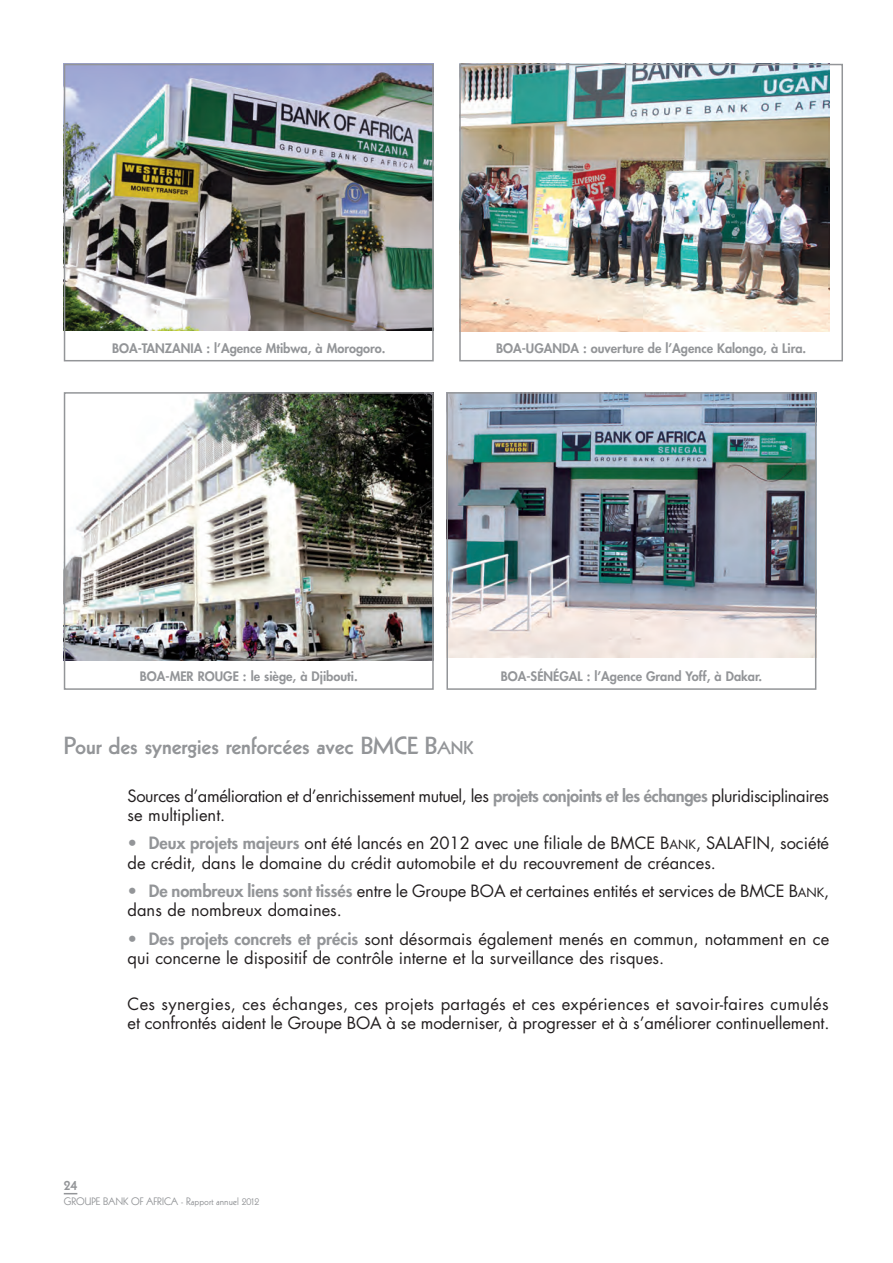
<style>
.page{position:relative;width:893px;height:1263px;background:#fff}
.page>*{position:absolute;margin:0;border:0;box-sizing:border-box;transform-origin:0 0}
.t1{font:800 24px "Kabel";color:#939598}
.t2{font:16.5px/19.5px "Futura";color:#231f20}
.t3{font:16.5px/19.5px "Futura";letter-spacing:-.025em;color:#231f20}
.t4{font:800 15px "Kabel";color:#939598}
.t5{font:800 12.75px "Futura";color:#939598}
.t6{font:10.5px "Kabel";color:#939598}
.s1{font-size:18px}
.s2{font-weight:800;color:#939598}
.s3{color:#939598}
.s4{font-size:12.3px}
</style>
<div class="page">
<svg style="left:64px;top:1193px;width:13px;height:1px"></svg>
<img style="left:67px;top:67px;width:364px;height:263px">
<div style="left:64px;top:64px;width:370px;height:297px;border:2px solid #939598"></div>
<img style="left:462px;top:67px;width:367px;height:265px">
<div style="left:459px;top:64px;width:384px;height:297px;border:2px solid #939598"></div>
<img style="left:67px;top:395px;width:364px;height:265px">
<div style="left:64px;top:392px;width:370px;height:298px;border:2px solid #939598"></div>
<img style="left:449px;top:395px;width:364px;height:262px">
<div style="left:446px;top:392px;width:370px;height:298px;border:2px solid #939598"></div>
<p class="t5" style="left:112px;top:342px;width:275px">BOA-TANZANIA : l’Agence Mtibwa, à Morogoro.</p>
<p class="t5" style="left:496px;top:342px;width:312px">BOA-UGANDA : ouverture de l’Agence Kalongo, à Lira.</p>
<p class="t5" style="left:140px;top:670px;width:219px">BOA-MER ROUGE : le siège, à Djibouti.</p>
<p class="t5" style="left:501px;top:670px;width:263px">BOA-SÉNÉGAL : l’Agence Grand Yoff, à Dakar.</p>
<h1 class="t1" style="left:64px;top:737px;width:411px">Pour des synergies renforcées avec BMCE B<span class="s1">ANK</span></h1>
<p class="t3" style="left:128px;top:787px;width:703px">Sources d’amélioration et d’enrichissement mutuel, les <span class="s2">projets conjoints et les échanges</span> pluridisciplinaires se multiplient.</p>
<p class="t2" style="left:128px;top:835px;width:703px"><span class="s3">•</span> <span class="s2">Deux projets majeurs</span> ont été lancés en 2012 avec une filiale de BMCE B<span class="s4">ANK</span>, SALAFIN, société de crédit, dans le domaine du crédit automobile et du recouvrement de créances.</p>
<p class="t2" style="left:128px;top:882px;width:703px"><span class="s3">•</span> <span class="s2">De nombreux liens sont tissés</span> entre le Groupe BOA et certaines entités et services de BMCE B<span class="s4">ANK</span>, dans de nombreux domaines.</p>
<p class="t2" style="left:128px;top:930px;width:703px"><span class="s3">•</span> <span class="s2">Des projets concrets et précis</span> sont désormais également menés en commun, notamment en ce qui concerne le dispositif de contrôle interne et la surveillance des risques.</p>
<p class="t2" style="left:128px;top:995px;width:703px">Ces synergies, ces échanges, ces projets partagés et ces expériences et savoir-faires cumulés et confrontés aident le Groupe BOA à se moderniser, à progresser et à s’améliorer continuellement.</p>
<p class="t4" style="left:64px;top:1179px;width:15px">24</p>
<p class="t6" style="left:64px;top:1198px;width:197px">GROUPE BANK OF AFRICA - Rapport annuel 2012</p>
</div>
